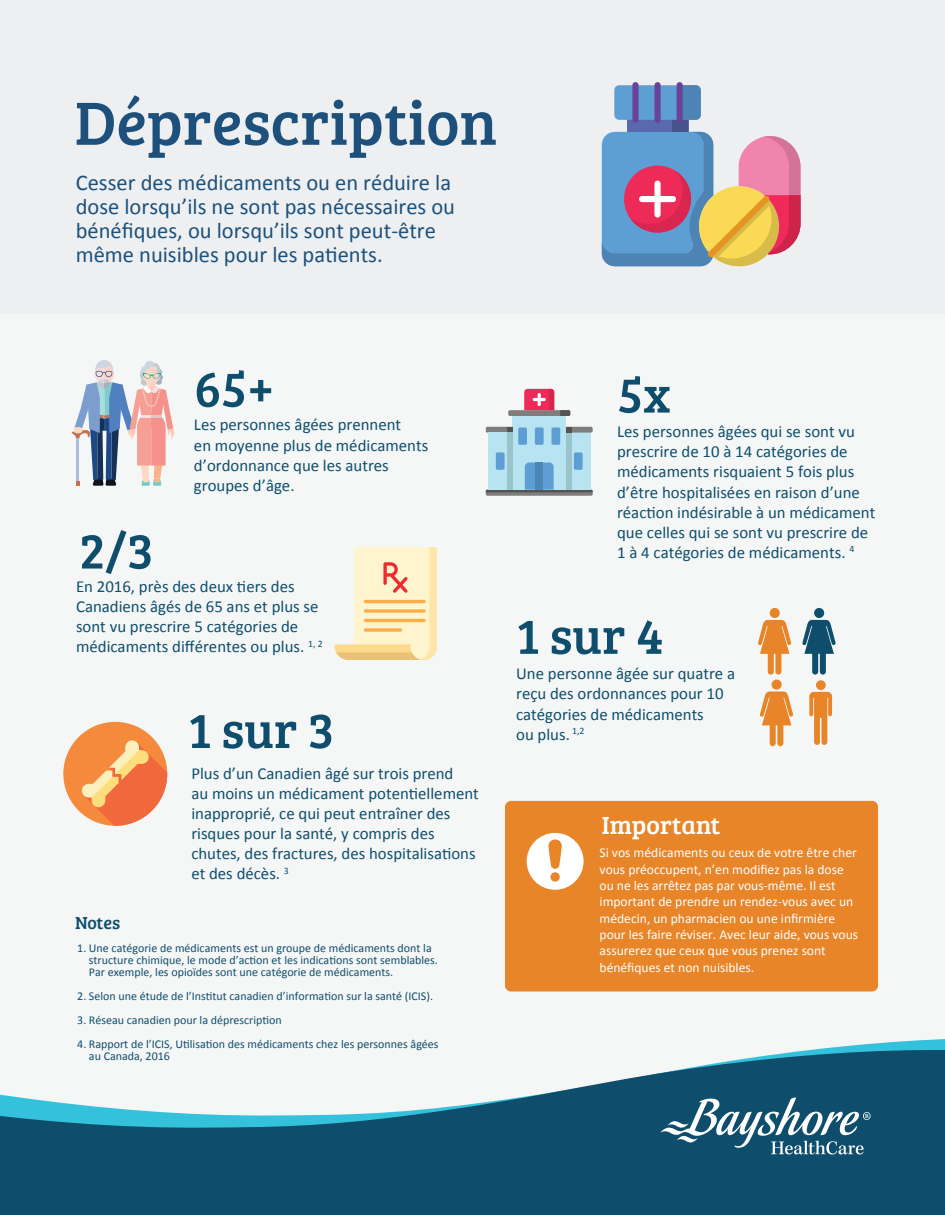
<style>
.page{position:relative;width:945px;height:1215px;background:#f5f7f7}
.page>*{position:absolute;margin:0;border:0;box-sizing:border-box;transform-origin:0 0}
.t1{font:63px "Bree Serif";color:#1d517c}
.t2{font:51px "Bree Serif";color:#0e4e6c}
.t3{font:25.65px "Bree Serif";color:#fff}
.t4{font:22.5px/24px "Calibri";color:#1d517c}
.t5{font:18px "Bree Serif";letter-spacing:-.01em;color:#0e4e6c}
.t6{font:16.8px/20.1px "Calibri";color:#0e4e6c}
.t7{font:13.65px/16.4px "Calibri";color:#fff}
.t8{font:12px/12px "Calibri";color:#0e4e6c}
</style>
<div class="page">
<div style="left:0;top:0;width:945px;height:314px;background:#edeff0"></div>
<div style="left:505px;top:801px;width:373px;height:191px;background:#e88529;border-radius:6px"></div>
<svg style="left:527px;top:833px;width:57px;height:57px"></svg>
<svg style="left:760px;top:692px;width:33px;height:54px"></svg>
<div style="left:772px;top:680px;width:10px;height:10px;background:#e88529;border-radius:50%"></div>
<svg style="left:758px;top:620px;width:33px;height:55px"></svg>
<div style="left:770px;top:608px;width:10px;height:10px;background:#e88529;border-radius:50%"></div>
<div style="left:814px;top:608px;width:10px;height:10px;background:#0e4e6c;border-radius:50%"></div>
<svg style="left:802px;top:620px;width:34px;height:125px"></svg>
<svg style="left:0;top:1039px;width:945px;height:95px"></svg>
<div style="left:0;top:1134px;width:945px;height:81px;background:#0e4e6c"></div>
<div style="left:627px;top:120px;width:61px;height:12px;background:#5a68af"></div>
<div style="left:672px;top:120px;width:16px;height:12px;background:#47548b"></div>
<div style="left:614px;top:85px;width:87px;height:35px;background:#5d9ed5;border-radius:5px"></div>
<svg style="left:683px;top:85px;width:18px;height:35px"></svg>
<div style="left:632px;top:82px;width:7px;height:41px;background:#684398;border-radius:3px"></div>
<div style="left:655px;top:82px;width:6px;height:41px;background:#684398;border-radius:3px"></div>
<div style="left:677px;top:82px;width:6px;height:41px;background:#684398;border-radius:3px"></div>
<svg style="left:602px;top:132px;width:198px;height:134px;background:#af97a1"></svg>
<svg style="left:72px;top:360px;width:102px;height:126px"></svg>
<svg style="left:335px;top:547px;width:102px;height:113px"></svg>
<div style="left:63px;top:722px;width:104px;height:104px;background:#f5893c;border-radius:50%"></div>
<svg style="left:82px;top:740px;width:85px;height:86px"></svg>
<svg style="left:486px;top:490px;width:107px;height:6px"></svg>
<div style="left:512px;top:416px;width:54px;height:74px;background:#b8e3f0"></div>
<div style="left:508px;top:410px;width:62px;height:6px;background:#7f7e7d;border-radius:2px"></div>
<svg style="left:560px;top:410px;width:10px;height:6px"></svg>
<svg style="left:486px;top:427px;width:26px;height:6px"></svg>
<svg style="left:486px;top:463px;width:107px;height:29px"></svg>
<div style="left:536px;top:463px;width:7px;height:27px;background:#4c86b6"></div>
<div style="left:488px;top:433px;width:24px;height:57px;background:#b8e3f0"></div>
<div style="left:507px;top:433px;width:5px;height:57px;background:#9bc3cc"></div>
<div style="left:566px;top:433px;width:24px;height:57px;background:#b8e3f0"></div>
<div style="left:566px;top:433px;width:5px;height:57px;background:#9bc3cc"></div>
<div style="left:518px;top:427px;width:9px;height:18px;background:#5d9ed5;border-radius:2px"></div>
<div style="left:535px;top:427px;width:9px;height:18px;background:#5d9ed5;border-radius:2px"></div>
<div style="left:552px;top:427px;width:8px;height:18px;background:#5d9ed5;border-radius:2px"></div>
<div style="left:496px;top:452px;width:9px;height:18px;background:#5d9ed5;border-radius:2px"></div>
<div style="left:574px;top:452px;width:9px;height:18px;background:#5d9ed5;border-radius:2px"></div>
<svg style="left:566px;top:427px;width:27px;height:6px"></svg>
<svg style="left:524px;top:389px;width:30px;height:21px"></svg>
<svg style="left:661px;top:1097px;width:210px;height:58px"></svg>
<h1 class="t1" style="left:75px;top:77px;width:424px">Déprescription</h1>
<h3 class="t4" style="left:76px;top:171px;width:381px">Cesser des médicaments ou en réduire la dose lorsqu’ils ne sont pas nécessaires ou bénéfiques, ou lorsqu’ils sont peut-être même nuisibles pour les patients.</h3>
<h2 class="t2" style="left:194px;top:352px;width:82px">65+</h2>
<p class="t6" style="left:194px;top:415px;width:236px">Les personnes âgées prennent<br>en moyenne plus de médicaments d’ordonnance que les autres groupes d’âge.</p>
<h2 class="t2" style="left:79px;top:514px;width:76px">2/3</h2>
<p class="t6" style="left:76px;top:576px;width:248px">En 2016, près des deux tiers des Canadiens âgés de 65 ans et plus se sont vu prescrire 5 catégories de médicaments différentes ou plus. <sup>1,</sup> <sup>2</sup></p>
<h2 class="t2" style="left:188px;top:693px;width:148px">1 sur 3</h2>
<p class="t5" style="left:75px;top:910px;width:47px">Notes</p>
<p class="t6" style="left:191px;top:763px;width:289px">Plus d’un Canadien âgé sur trois prend<br>au moins un médicament potentiellement inapproprié, ce qui peut entraîner des risques pour la santé, y compris des chutes, des fractures, des hospitalisations et des décès. <sup>3</sup></p>
<p class="t8" style="left:89px;top:942px;width:351px;text-indent:-12px">1. Une catégorie de médicaments est un groupe de médicaments dont la structure chimique, le mode d’action et les indications sont semblables.<br>Par exemple, les opioïdes sont une catégorie de médicaments.</p>
<p class="t8" style="left:77px;top:990px;width:357px">2. Selon une étude de l’Institut canadien d’information sur la santé (ICIS).</p>
<p class="t8" style="left:77px;top:1014px;width:206px">3. Réseau canadien pour la déprescription</p>
<p class="t8" style="left:89px;top:1038px;width:351px;text-indent:-12px">4. Rapport de l’ICIS, Utilisation des médicaments chez les personnes âgées au Canada, 2016</p>
<h2 class="t2" style="left:617px;top:358px;width:55px">5x</h2>
<p class="t6" style="left:617px;top:421px;width:260px">Les personnes âgées qui se sont vu prescrire de 10 à 14 catégories de médicaments risquaient 5 fois plus d’être hospitalisées en raison d’une réaction indésirable à un médicament que celles qui se sont vu prescrire de 1 à 4 catégories de médicaments. <sup>4</sup></p>
<h2 class="t2" style="left:516px;top:599px;width:149px">1 sur 4</h2>
<p class="t6" style="left:516px;top:664px;width:220px">Une personne âgée sur quatre a reçu des ordonnances pour 10 catégories de médicaments<br>ou plus. <sup>1,2</sup></p>
<h3 class="t3" style="left:602px;top:806px;width:120px">Important</h3>
<p class="t7" style="left:600px;top:845px;width:260px">Si vos médicaments ou ceux de votre être cher vous préoccupent, n’en modifiez pas la dose ou ne les arrêtez pas par vous-même. Il est important de prendre un rendez-vous avec un médecin, un pharmacien ou une infirmière pour les faire réviser. Avec leur aide, vous vous assurerez que ceux que vous prenez sont bénéfiques et non nuisibles.</p>
</div>
